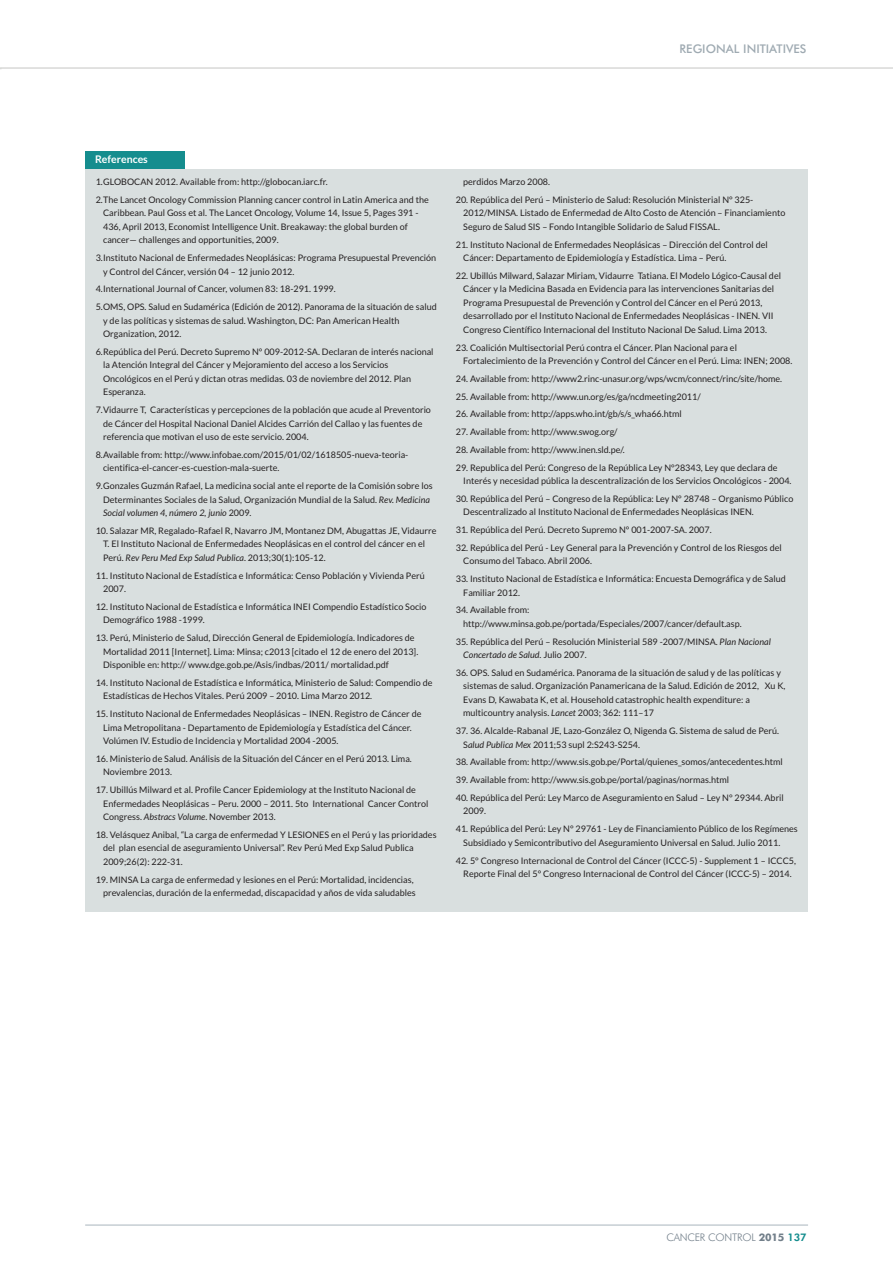
<style>
.page{position:relative;width:893px;height:1263px;background:#fff}
.page>*{position:absolute;margin:0;border:0;box-sizing:border-box;transform-origin:0 0}
.t1{font:500 12px "Futura BT";color:#9faab2}
.t2{font:300 10.5px "Futura BT";letter-spacing:-.02em;color:#727f8a}
.t3{font:700 10.5px "Lato";color:#fff}
.t4{font:9px/13.5px "Lato";color:#231f20}
.s1{font-style:italic}
.s2{font-weight:700}
.s3{font-weight:800;color:#158d8e}
</style>
<div class="page">
<hr style="left:0;top:67px;width:893px;height:2px;background:#d8d9d7">
<hr style="left:85px;top:1224px;width:723px;height:2px;background:#c6ced3">
<div style="left:85px;top:151px;width:99px;height:23px;background:#158d8e"></div>
<div style="left:85px;top:169px;width:723px;height:743px;background:#d9dfdf"></div>
<h1 class="t1" style="left:680px;top:44px;width:128px">REGIONAL INITIATIVES</h1>
<p class="t3" style="left:95px;top:154px;width:54px">References</p>
<p class="t4" style="left:96px;top:173px;width:335px;line-height:17.7px">1.GLOBOCAN 2012. Available from: http://globocan.iarc.fr.<br>2.The Lancet Oncology Commission Planning cancer control in Latin America and the</p>
<p class="t4" style="left:103px;top:206px;width:317px">Caribbean. Paul Goss et al. The Lancet Oncology, Volume 14, Issue 5, Pages 391 -<br>436, April 2013, Economist Intelligence Unit. Breakaway: the global burden of cancer— challenges and opportunities, 2009.</p>
<p class="t4" style="left:103px;top:251px;width:335px;text-indent:-7px">3.Instituto Nacional de Enfermedades Neoplásicas: Programa Presupuestal Prevención y Control del Cáncer, versión 04 – 12 junio 2012.</p>
<p class="t4" style="left:96px;top:280px;width:342px;line-height:17.7px">4.International Journal of Cancer, volumen 83: 18-291. 1999.<br>5.OMS, OPS. Salud en Sudamérica (Edición de 2012). Panorama de la situación de salud</p>
<p class="t4" style="left:103px;top:314px;width:298px">y de las políticas y sistemas de salud. Washington, DC: Pan American Health<br>Organization, 2012.</p>
<p class="t4" style="left:103px;top:345px;width:332px;text-indent:-7px">6.República del Perú. Decreto Supremo N° 009-2012-SA. Declaran de interés nacional la Atención Integral del Cáncer y Mejoramiento del acceso a los Servicios Oncológicos en el Perú y dictan otras medidas. 03 de noviembre del 2012. Plan Esperanza.</p>
<p class="t4" style="left:103px;top:403px;width:329px;text-indent:-7px">7.Vidaurre T, Características y percepciones de la población que acude al Preventorio de Cáncer del Hospital Nacional Daniel Alcides Carrión del Callao y las fuentes de referencia que motivan el uso de este servicio. 2004.</p>
<p class="t4" style="left:103px;top:448px;width:307px;text-indent:-7px">8.Available from: http://www.infobae.com/2015/01/02/1618505-nueva-teoria&shy;cientifica-el-cancer-es-cuestion-mala-suerte.</p>
<p class="t4" style="left:103px;top:479px;width:331px;text-indent:-7px">9.Gonzales Guzmán Rafael, La medicina social ante el reporte de la Comisión sobre los<br>Determinantes Sociales de la Salud, Organización Mundial de la Salud. <span class="s1">Rev. Medicina<br>Social volumen 4, número 2, junio</span> 2009.</p>
<p class="t4" style="left:103px;top:524px;width:335px;text-indent:-7px">10. Salazar MR, Regalado-Rafael R, Navarro JM, Montanez DM, Abugattas JE, Vidaurre<br>T. El Instituto Nacional de Enfermedades Neoplásicas en el control del cáncer en el<br>Perú. <span class="s1">Rev Peru Med Exp Salud Publica</span>. 2013;30(1):105-12.</p>
<p class="t4" style="left:103px;top:569px;width:323px;text-indent:-7px">11. Instituto Nacional de Estadística e Informática: Censo Población y Vivienda Perú<br>2007.</p>
<p class="t4" style="left:103px;top:600px;width:325px;text-indent:-7px">12. Instituto Nacional de Estadística e Informática INEI Compendio Estadístico Socio<br>Demográfico 1988 -1999.</p>
<p class="t4" style="left:103px;top:631px;width:317px;text-indent:-7px">13. Perú, Ministerio de Salud, Dirección General de Epidemiología. Indicadores de<br>Mortalidad 2011 [Internet]. Lima: Minsa; c2013 [citado el 12 de enero del 2013].<br>Disponible en: http:// www.dge.gob.pe/Asis/indbas/2011/ mortalidad.pdf</p>
<p class="t4" style="left:103px;top:676px;width:331px;text-indent:-7px">14. Instituto Nacional de Estadística e Informática, Ministerio de Salud: Compendio de<br>Estadísticas de Hechos Vitales. Perú 2009 – 2010. Lima Marzo 2012.</p>
<p class="t4" style="left:103px;top:707px;width:320px;text-indent:-7px">15. Instituto Nacional de Enfermedades Neoplásicas – INEN. Registro de Cáncer de<br>Lima Metropolitana - Departamento de Epidemiología y Estadística del Cáncer.<br>Volúmen IV. Estudio de Incidencia y Mortalidad 2004 -2005.</p>
<p class="t4" style="left:103px;top:752px;width:310px;text-indent:-7px">16. Ministerio de Salud. Análisis de la Situación del Cáncer en el Perú 2013. Lima.<br>Noviembre 2013.</p>
<p class="t4" style="left:103px;top:783px;width:327px;text-indent:-7px">17. Ubillús Milward et al. Profile Cancer Epidemiology at the Instituto Nacional de<br>Enfermedades Neoplásicas – Peru. 2000 – 2011. 5to International Cancer Control<br>Congress. <span class="s1">Abstracs Volume</span>. November 2013.</p>
<p class="t4" style="left:103px;top:828px;width:335px;text-indent:-7px">18. Velásquez Anibal, “La carga de enfermedad Y LESIONES en el Perú y las prioridades del plan esencial de aseguramiento Universal”. Rev Perú Med Exp Salud Publica<br>2009;26(2): 222-31.</p>
<p class="t4" style="left:96px;top:873px;width:322px;text-align:right">19. MINSA La carga de enfermedad y lesiones en el Perú: Mortalidad, incidencias, prevalencias, duración de la enfermedad, discapacidad y años de vida saludables</p>
<p class="t4" style="left:463px;top:175px;width:88px">perdidos Marzo 2008.</p>
<p class="t4" style="left:463px;top:193px;width:324px;text-indent:-7px">20. República del Perú – Ministerio de Salud: Resolución Ministerial N° 325-<br>2012/MINSA. Listado de Enfermedad de Alto Costo de Atención – Financiamiento<br>Seguro de Salud SIS – Fondo Intangible Solidario de Salud FISSAL.</p>
<p class="t4" style="left:463px;top:238px;width:306px;text-indent:-7px">21. Instituto Nacional de Enfermedades Neoplásicas – Dirección del Control del<br>Cáncer: Departamento de Epidemiología y Estadística. Lima – Perú.</p>
<p class="t4" style="left:463px;top:269px;width:319px;text-indent:-7px">22. Ubillús Milward, Salazar Miriam, Vidaurre Tatiana. El Modelo Lógico-Causal del Cáncer y la Medicina Basada en Evidencia para las intervenciones Sanitarias del Programa Presupuestal de Prevención y Control del Cáncer en el Perú 2013, desarrollado por el Instituto Nacional de Enfermedades Neoplásicas - INEN. VII Congreso Científico Internacional del Instituto Nacional De Salud. Lima 2013.</p>
<p class="t4" style="left:463px;top:341px;width:331px;text-indent:-7px">23. Coalición Multisectorial Perú contra el Cáncer. Plan Nacional para el<br>Fortalecimiento de la Prevención y Control del Cáncer en el Perú. Lima: INEN; 2008.</p>
<p class="t4" style="left:456px;top:372px;width:328px">24. Available from: http://www2.rinc-unasur.org/wps/wcm/connect/rinc/site/home.</p>
<p class="t4" style="left:456px;top:390px;width:246px">25. Available from: http://www.un.org/es/ga/ncdmeeting2011/</p>
<p class="t4" style="left:456px;top:408px;width:227px">26. Available from: http://apps.who.int/gb/s/s_wha66.html</p>
<p class="t4" style="left:456px;top:425px;width:163px">27. Available from: http://www.swog.org/</p>
<p class="t4" style="left:456px;top:443px;width:171px">28. Available from: http://www.inen.sld.pe/.</p>
<p class="t4" style="left:463px;top:461px;width:330px;text-indent:-7px">29. Republica del Perú: Congreso de la República Ley N°28343, Ley que declara de<br>Interés y necesidad pública la descentralización de los Servicios Oncológicos - 2004.</p>
<p class="t4" style="left:463px;top:492px;width:332px;text-indent:-7px">30. República del Perú – Congreso de la República: Ley N° 28748 – Organismo Público<br>Descentralizado al Instituto Nacional de Enfermedades Neoplásicas INEN.</p>
<p class="t4" style="left:456px;top:523px;width:257px">31. República del Perú. Decreto Supremo N° 001-2007-SA. 2007.</p>
<p class="t4" style="left:463px;top:541px;width:320px;text-indent:-7px">32. República del Perú - Ley General para la Prevención y Control de los Riesgos del<br>Consumo del Tabaco. Abril 2006.</p>
<p class="t4" style="left:463px;top:572px;width:324px;text-indent:-7px">33. Instituto Nacional de Estadística e Informática: Encuesta Demográfica y de Salud<br>Familiar 2012.</p>
<p class="t4" style="left:463px;top:604px;width:280px;text-indent:-7px">34. Available from: http://www.minsa.gob.pe/portada/Especiales/2007/cancer/default.asp.</p>
<p class="t4" style="left:463px;top:635px;width:309px;text-indent:-7px">35. República del Perú – Resolución Ministerial 589 -2007/MINSA. <span class="s1">Plan Nacional<br>Concertado de Salud</span>. Julio 2007.</p>
<p class="t4" style="left:463px;top:666px;width:324px;text-indent:-7px">36. OPS. Salud en Sudamérica. Panorama de la situación de salud y de las políticas y sistemas de salud. Organización Panamericana de la Salud. Edición de 2012, Xu K, Evans D, Kawabata K, et al. Household catastrophic health expenditure: a multicountry analysis. <span class="s1">Lancet</span> 2003; 362: 111–17</p>
<p class="t4" style="left:463px;top:724px;width:317px;text-indent:-7px">37. 36. Alcalde-Rabanal JE, Lazo-González O, Nigenda G. Sistema de salud de Perú.<br>S<span class="s1">alud Publica Mex</span> 2011;53 supl 2:S243-S254.</p>
<p class="t4" style="left:456px;top:756px;width:329px">38. Available from: http://www.sis.gob.pe/Portal/quienes_somos/antecedentes.html</p>
<p class="t4" style="left:456px;top:773px;width:275px">39. Available from: http://www.sis.gob.pe/portal/paginas/normas.html</p>
<p class="t4" style="left:463px;top:791px;width:322px;text-indent:-7px">40. República del Perú: Ley Marco de Aseguramiento en Salud – Ley N° 29344. Abril<br>2009.</p>
<p class="t4" style="left:463px;top:822px;width:336px;text-indent:-7px">41. República del Perú: Ley N° 29761 - Ley de Financiamiento Público de los Regímenes<br>Subsidiado y Semicontributivo del Aseguramiento Universal en Salud. Julio 2011.</p>
<p class="t4" style="left:456px;top:854px;width:342px;text-align:center">42. 5° Congreso Internacional de Control del Cáncer (ICCC-5) - Supplement 1 – ICCC5,<br>Reporte Final del 5° Congreso Internacional de Control del Cáncer (ICCC-5) – 2014.</p>
<p class="t2" style="left:666px;top:1232px;width:142px">CANCER CONTROL <span class="s2">2015</span> <span class="s3">137</span></p>
</div>
